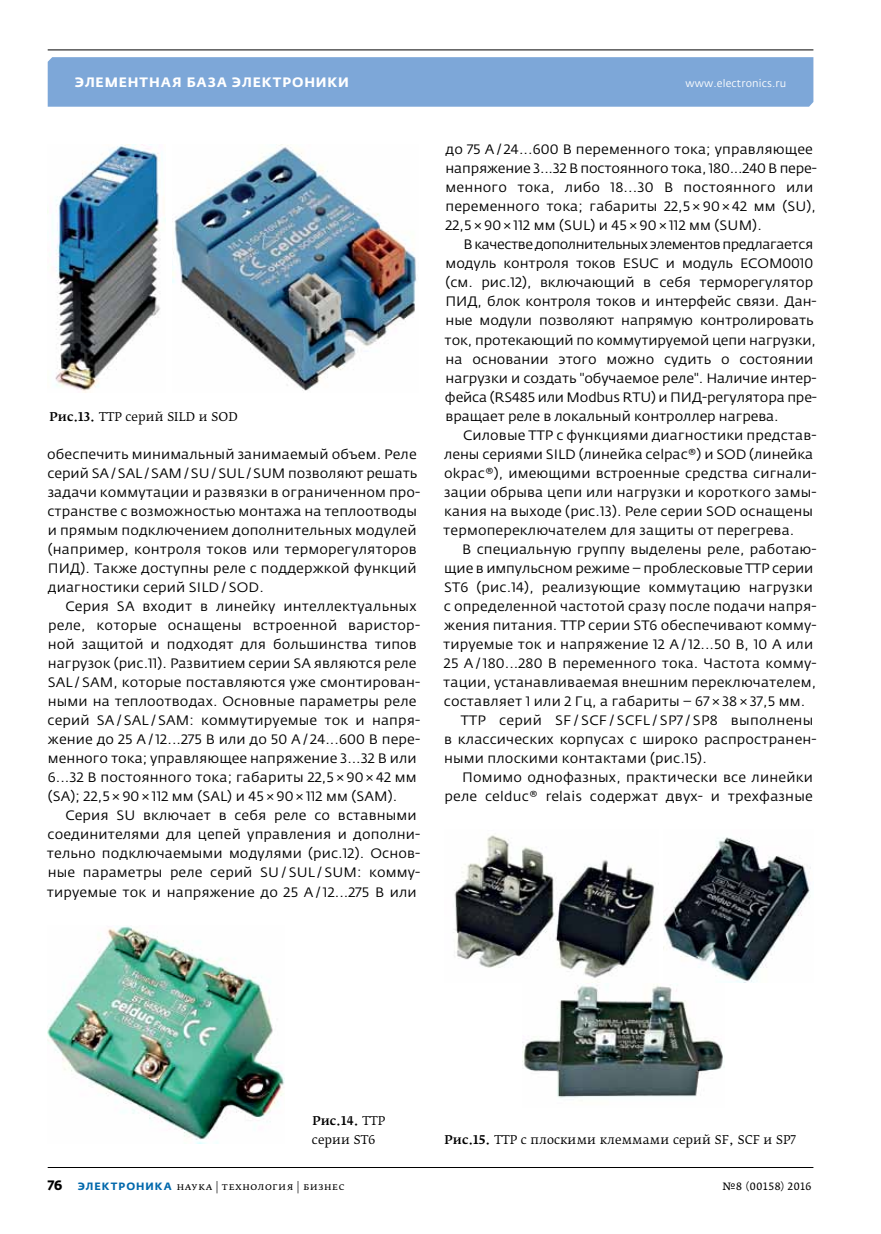
<style>
.page{position:relative;width:881px;height:1234px;background:#fff}
.page>*{position:absolute;margin:0;border:0;box-sizing:border-box;transform-origin:0 0}
.t1{font:13.5px/19px "Fedra Sans Pro";letter-spacing:.01em;color:#000;scale:1.05 1}
.t2{font:700 13.5px "Fedra Sans Alt Pro";letter-spacing:.06em;color:#fff}
.t3{font:12px/19px "Fedra Serif B Pro";letter-spacing:.005em;color:#000}
.t4{font:10.5px "Fedra Serif B Pro";letter-spacing:.04em;color:#000}
.t5{font:10.5px "Fedra Sans Pro";letter-spacing:.015em;color:#fff}
.t6{font:10.5px "Fedra Serif A Pro";letter-spacing:.035em;color:#000}
.s1{font-weight:500}
.s2{font-family:"Fedra Sans Pro";font-weight:700;font-size:13.5px}
.s3{font-family:"Fedra Sans Alt Pro";font-weight:700;color:#0068ac}
</style>
<div class="page">
<div style="left:48px;top:57px;width:765px;height:50px;background:#7da7d8"></div>
<hr style="left:48px;top:49px;width:765px;height:1px;background:#000">
<hr style="left:48px;top:1166px;width:765px;height:1px;background:#000">
<img style="left:48px;top:926px;width:237px;height:217px">
<img style="left:453px;top:835px;width:202px;height:147px">
<img style="left:663px;top:837px;width:148px;height:145px">
<img style="left:522px;top:984px;width:201px;height:114px">
<img style="left:52px;top:145px;width:109px;height:247px">
<img style="left:172px;top:145px;width:245px;height:246px">
<p class="t2" style="left:75px;top:74px;width:275px">Элементная база электроники</p>
<p class="t5" style="left:685px;top:77px;width:102px">www.electronics.ru</p>
<p class="t3" style="left:49px;top:407px;width:190px"><span class="s1">Рис.13.</span> ТТР серий SILD и SOD</p>
<p class="t1" style="left:47px;top:444px;width:356px">обеспечить минимальный занимаемый объем. Реле серий SA/SAL/SAM/SU/SUL/SUM позволяют решать задачи коммутации и развязки в ограниченном про&shy;странстве с возможностью монтажа на теплоотводы и прямым подключением дополнительных модулей (например, контроля токов или терморегуляторов ПИД). Также доступны реле с поддержкой функций диагностики серий SILD/ SOD.</p>
<p class="t1" style="left:47px;top:596px;width:356px;text-indent:18px">Серия SA входит в линейку интеллектуальных реле, которые оснащены встроенной варистор&shy;ной защитой и подходят для большинства типов нагрузок (рис.11). Развитием серии SA являются реле SAL / SAM, которые поставляются уже смонтирован&shy;ными на теплоотводах. Основные параметры реле серий SA/ SAL / SAM: коммутируемые ток и напря&shy;жение до 25 А/12...275 В или до 50 А/ 24...600 В пере&shy;менного тока; управляющее напряжение 3...32 В или 6...32 В постоянного тока; габариты 22,5×90×42 мм (SA); 22,5×90×112 мм (SAL) и 45×90×112 мм (SAM).</p>
<p class="t1" style="left:47px;top:805px;width:357px;text-indent:19px">Серия SU включает в себя реле со вставными соединителями для цепей управления и дополни&shy;тельно подключаемыми модулями (рис.12). Основ&shy;ные параметры реле серий SU/ SUL / SUM: комму&shy;тируемые ток и напряжение до 25 А/12...275 В или</p>
<p class="t1" style="left:445px;top:140px;width:355px">до 75 А/ 24...600 В переменного тока; управляющее напряжение 3...32 В постоянного тока, 180...240 В пере&shy;менного тока, либо 18...30 В постоянного или переменного тока; габариты 22,5×90×42 мм (SU), 22,5×90×112 мм (SUL) и 45×90×112 мм (SUM).</p>
<p class="t1" style="left:444px;top:235px;width:356px;text-indent:19px">В качестве дополнительных элементов предлагается модуль контроля токов ESUC и модуль ECOM0010 (см. рис.12), включающий в себя терморегулятор ПИД, блок контроля токов и интерфейс связи. Дан&shy;ные модули позволяют напрямую контролировать ток, протекающий по коммутируемой цепи нагрузки, на основании этого можно судить о состоянии нагрузки и создать "обучаемое реле". Наличие интер&shy;фейса (RS485 или Modbus RTU) и ПИД-регулятора пре&shy;вращает реле в локальный контроллер нагрева.</p>
<p class="t1" style="left:443px;top:425px;width:357px;text-indent:20px">Силовые ТТР с функциями диагностики представ&shy;лены сериями SILD (линейка celpac®) и SOD (линейка okpac®), имеющими встроенные средства сигнали&shy;зации обрыва цепи или нагрузки и короткого замы&shy;кания на выходе (рис.13). Реле серии SOD оснащены термопереключателем для защиты от перегрева.</p>
<p class="t1" style="left:462px;top:539px;width:339px">В специальную группу выделены реле, работаю-</p>
<p class="t1" style="left:444px;top:558px;width:353px">щие в импульсном режиме – проблесковые ТТР серии</p>
<p class="t1" style="left:444px;top:577px;width:352px">ST6 (рис.14), реализующие коммутацию нагрузки</p>
<p class="t1" style="left:443px;top:596px;width:356px">с определенной частотой сразу после подачи напря-</p>
<p class="t1" style="left:444px;top:615px;width:356px">жения питания. ТТР серии ST6 обеспечивают комму-</p>
<p class="t1" style="left:443px;top:634px;width:353px">тируемые ток и напряжение 12 А/12...50 В, 10 А или</p>
<p class="t1" style="left:444px;top:653px;width:356px">25 А/180...280 В переменного тока. Частота комму-</p>
<p class="t1" style="left:443px;top:672px;width:356px">тации, устанавливаемая внешним переключателем,</p>
<p class="t1" style="left:443px;top:691px;width:345px">составляет 1 или 2 Гц, а габариты – 67 ×38×37,5 мм.</p>
<p class="t1" style="left:460px;top:710px;width:337px">ТТР серий SF / SCF / SCFL / SP7 / SP8 выполнены</p>
<p class="t1" style="left:444px;top:729px;width:356px">в классических корпусах с широко распространен-</p>
<p class="t1" style="left:444px;top:748px;width:251px">ными плоскими контактами (рис.15).</p>
<p class="t1" style="left:462px;top:768px;width:335px">Помимо однофазных, практически все линейки</p>
<p class="t1" style="left:444px;top:787px;width:352px">реле celduc® relais содержат двух- и трехфазные</p>
<p class="t3" style="left:312px;top:1110px;width:75px"><span class="s1">Рис.14.</span> ТТР серии ST6</p>
<p class="t3" style="left:444px;top:1129px;width:352px"><span class="s1">Рис.15.</span> ТТР с плоскими клеммами серий SF, SCF и SP7</p>
<p class="t4" style="left:48px;top:1179px;width:298px"><span class="s2">76</span> <span class="s3">ЭЛЕКТРОНИКА</span> наука | технология | бизнес</p>
<p class="t6" style="left:722px;top:1179px;width:90px">№8 (00158) 2016</p>
</div>
